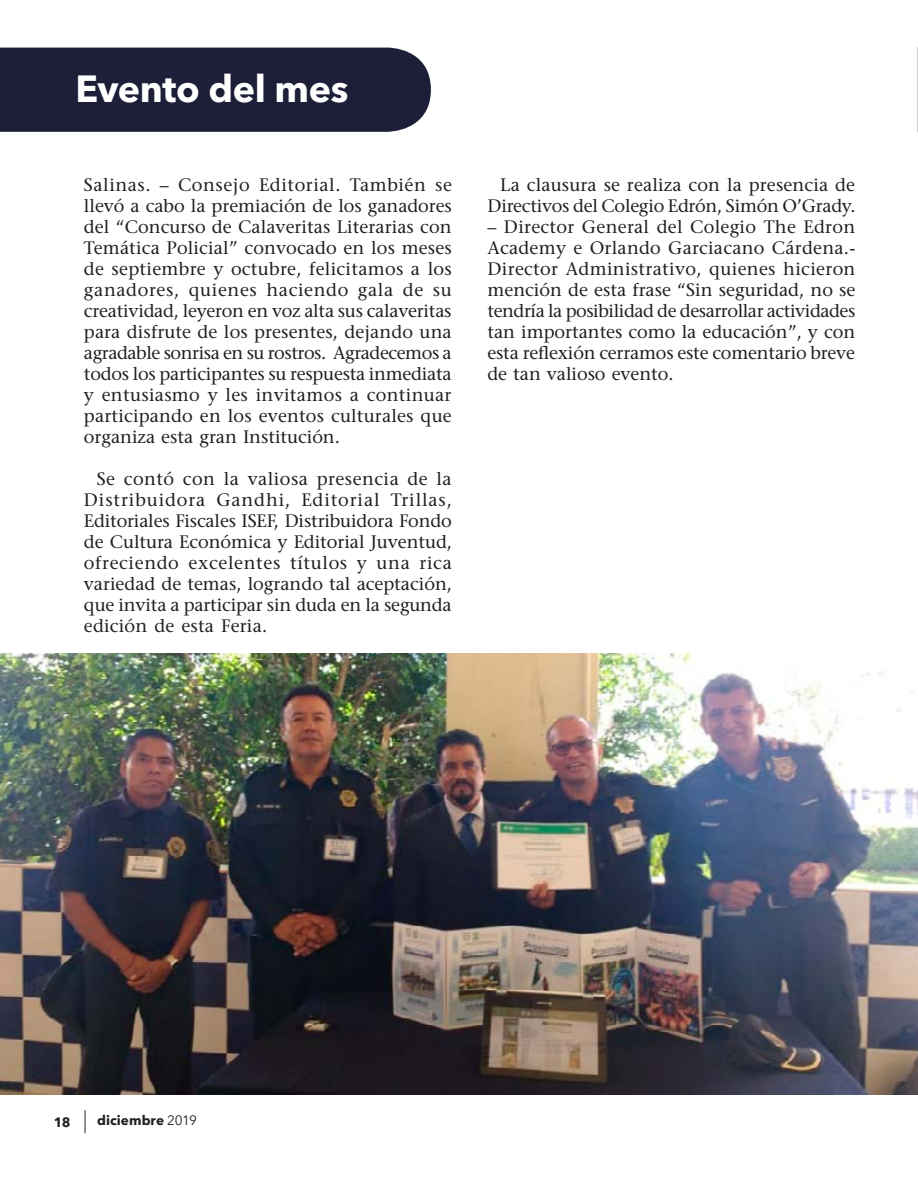
<style>
.page{position:relative;width:918px;height:1188px;background:#fff}
.page>*{position:absolute;margin:0;border:0;box-sizing:border-box;transform-origin:0 0}
.t1{font:700 37.5px "Avenir Next LT Pro";letter-spacing:-.01em;color:#fff}
.t2{font:500 18px/21px "Stone Serif Std";letter-spacing:-.005em;color:#231f20;text-align:justify}
.t3{font:700 13.5px "Avenir Next LT Pro";letter-spacing:.005em;color:#231f20}
.s1{font-weight:400}
</style>
<div class="page">
<svg style="left:85px;top:1110px;width:1px;height:23px"></svg>
<div style="left:0;top:48px;width:431px;height:84px;background:#1c1f37"></div>
<img style="left:0;top:653px;width:918px;height:441px">
<svg style="left:917px;top:48px;width:1px;height:84px"></svg>
<h1 class="t1" style="left:76px;top:66px;width:274px">Evento del mes</h1>
<p class="t2" style="left:84px;top:174px;width:370px">Salinas. – Consejo Editorial. También se llevó a cabo la premiación de los ganadores del “Concurso de Calaveritas Literarias con Temática Policial” convocado en los meses de septiembre y octubre, felicitamos a los ganadores, quienes haciendo gala de su creatividad, leyeron en voz alta sus calaveritas para disfrute de los presentes, dejando una agradable sonrisa en su rostros. Agradecemos a todos los participantes su respuesta inmediata y entusiasmo y les invitamos a continuar participando en los eventos culturales que organiza esta gran Institución.</p>
<p class="t2" style="left:84px;top:468px;width:370px;text-indent:13px">Se contó con la valiosa presencia de la Distribuidora Gandhi, Editorial Trillas, Editoriales Fiscales ISEF, Distribuidora Fondo de Cultura Económica y Editorial Juventud, ofreciendo excelentes títulos y una rica variedad de temas, logrando tal aceptación, que invita a participar sin duda en la segunda edición de esta Feria.</p>
<p class="t2" style="left:487px;top:174px;width:370px;text-align:right">La clausura se realiza con la presencia de<br>Directivos del Colegio Edrón, Simón O’Grady.</p>
<p class="t2" style="left:487px;top:216px;width:370px">– Director General del Colegio The Edron Academy e Orlando Garciacano Cárdena.- Director Administrativo, quienes hicieron mención de esta frase “Sin seguridad, no se tendría la posibilidad de desarrollar actividades tan importantes como la educación”, y con esta reflexión cerramos este comentario breve de tan valioso evento.</p>
<p class="t3" style="left:54px;top:1114px;width:18px">18</p>
<p class="t3" style="left:97px;top:1112px;width:101px">diciembre <span class="s1">2019</span></p>
</div>
